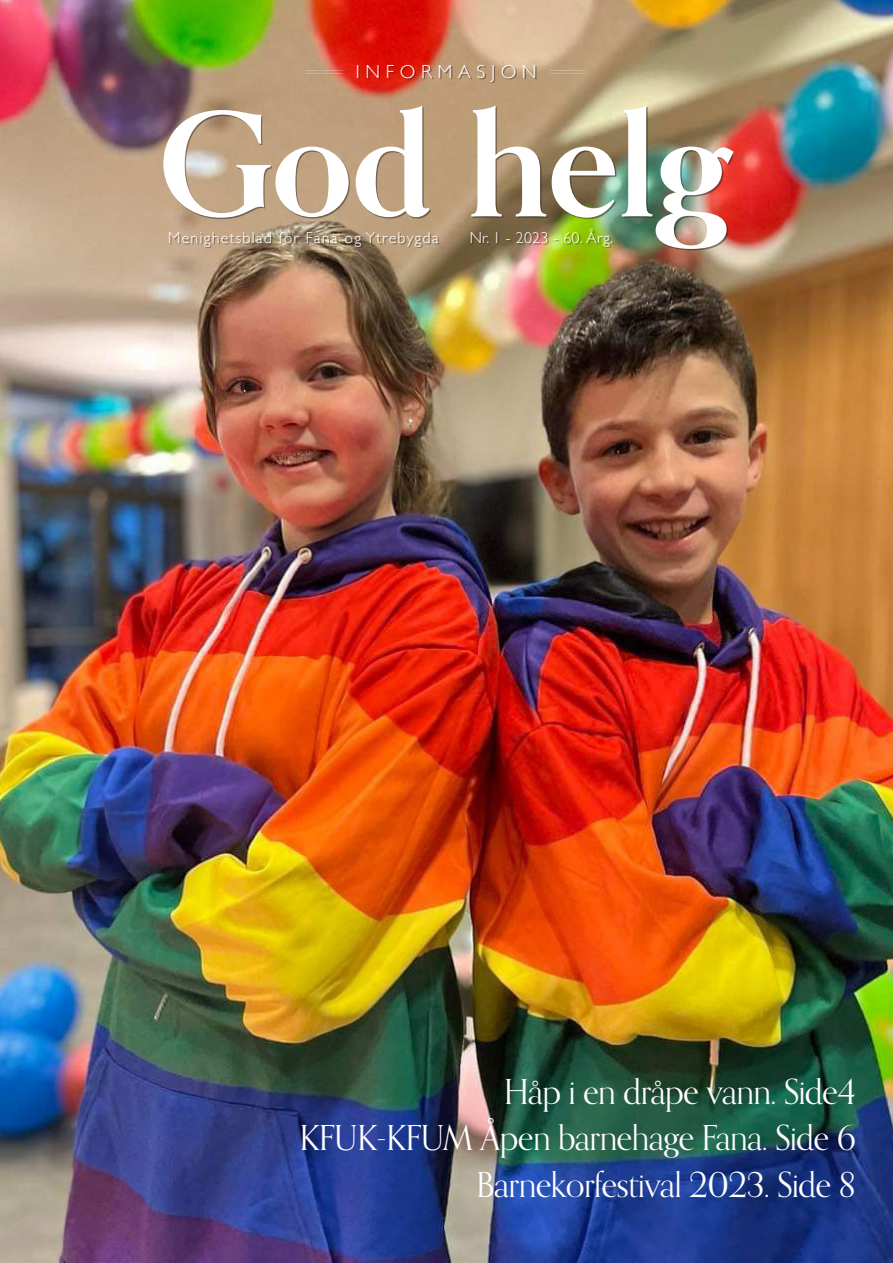
<style>
.page{position:relative;width:893px;height:1263px;background:#fff}
.page>*{position:absolute;margin:0;border:0;box-sizing:border-box;transform-origin:0 0}
.t1{font:700 145.2px "Orpheus Pro";letter-spacing:-.005em;color:#fff}
.Heading_Hvit{font:34.5px "Orpheus Pro";letter-spacing:-.02em;color:#fff}
.t2{font:300 18.9px "Gill Sans";letter-spacing:.3em;color:#fff}
.t3{font:300 15.75px "Gill Sans";letter-spacing:.08em;color:#fff}
.t4{font:300 15.75px "Gill Sans";letter-spacing:.02em;color:#fff}
</style>
<div class="page">
<img style="left:0;top:0;width:893px;height:1263px">
<div style="left:165px;top:66px;width:568px;height:184px;background:#231f20;opacity:.49"></div>
<p class="t2" style="left:356px;top:57px;width:182px">INFORMASJON</p>
<p class="t1" style="left:159px;top:73px;width:574px">God helg</p>
<p class="t3" style="left:168px;top:225px;width:272px">Menighetsblad for Fana og Ytrebygda</p>
<p class="t4" style="left:470px;top:225px;width:145px">Nr. 1 - 2023 - 60. Årg.</p>
<p class="Heading_Hvit" style="left:504px;top:1069px;width:353px">Håp i en dråpe vann. Side4</p>
<p class="Heading_Hvit" style="left:300px;top:1116px;width:558px">KFUK-KFUM Åpen barnehage Fana. Side 6</p>
<p class="Heading_Hvit" style="left:476px;top:1162px;width:381px">Barnekorfestival 2023. Side 8</p>
</div>
